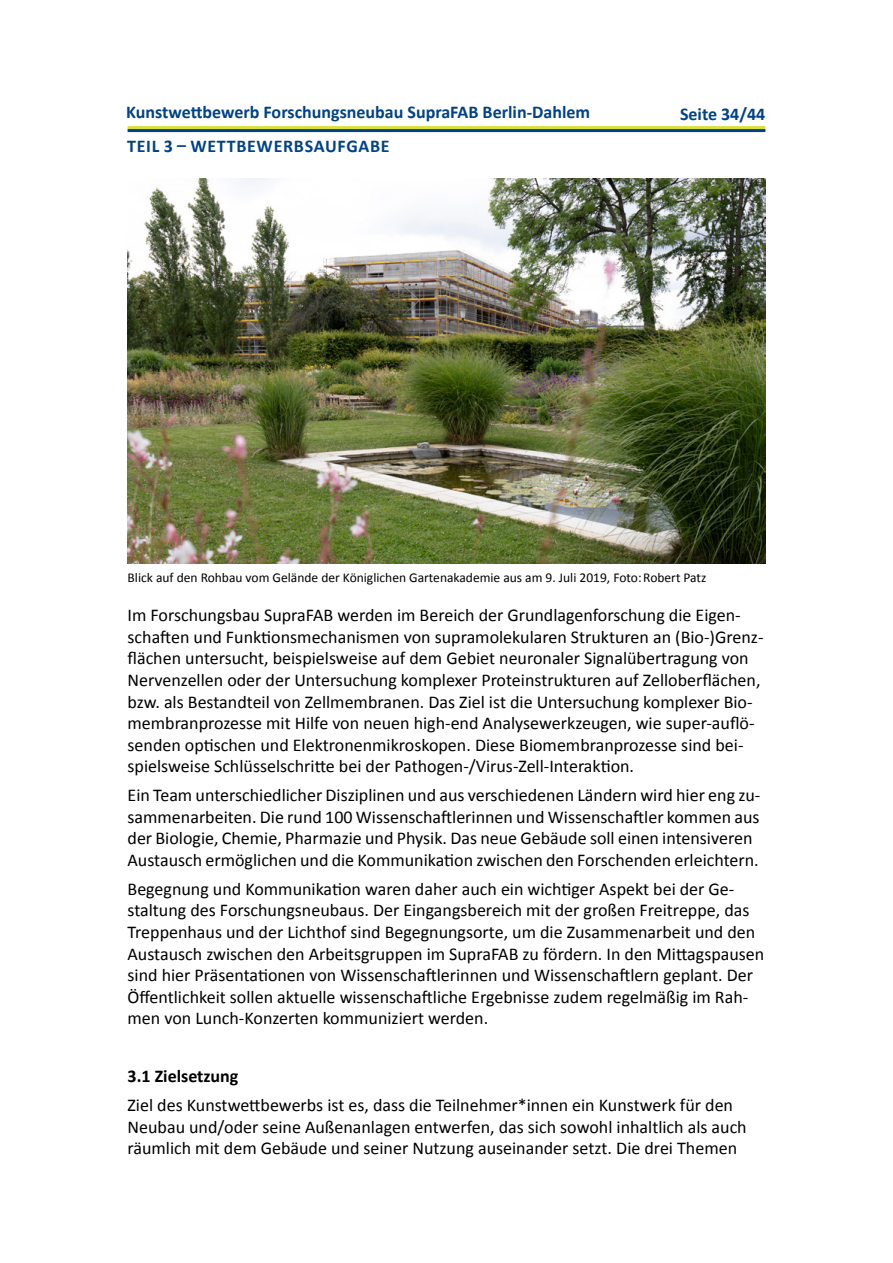
<style>
.page{position:relative;width:893px;height:1263px;background:#fff}
.page>*{position:absolute;margin:0;border:0;box-sizing:border-box;transform-origin:0 0}
.t1{font:18px/21.6px "Calibri";color:#000}
.t2{font:700 18px "Calibri";color:#004288}
.t3{font:700 18px "Calibri";letter-spacing:.04em;color:#004288}
.t4{font:700 18px "Calibri";color:#000}
.t5{font:13.5px "Calibri";color:#000}
</style>
<div class="page">
<hr style="left:128px;top:126px;width:637px;height:3px;background:#dae13c">
<hr style="left:128px;top:129px;width:637px;height:3px;background:#004288">
<img style="left:128px;top:179px;width:637px;height:384px">
<p class="t2" style="left:126px;top:101px;width:465px">Kunstwettbewerb Forschungsneubau SupraFAB Berlin-Dahlem</p>
<p class="t2" style="left:680px;top:103px;width:87px">Seite 34/44</p>
<p class="t3" style="left:127px;top:135px;width:264px">TEIL 3 – WETTBEWERBSAUFGABE</p>
<p class="t5" style="left:128px;top:569px;width:580px">Blick auf den Rohbau vom Gelände der Königlichen Gartenakademie aus am 9. Juli 2019, Foto:Robert Patz</p>
<p class="t1" style="left:128px;top:603px;width:637px">Im Forschungsbau SupraFAB werden im Bereich der Grundlagenforschung die Eigen&shy;schaften und Funktionsmechanismen von supramolekularen Strukturen an (Bio-)Grenz&shy;flächen untersucht, beispielsweise auf dem Gebiet neuronaler Signalübertragung von Nervenzellen oder der Untersuchung komplexer Proteinstrukturen auf Zelloberflächen, bzw. als Bestandteil von Zellmembranen. Das Ziel ist die Untersuchung komplexer Bio&shy;membranprozesse mit Hilfe von neuen high-end Analysewerkzeugen, wie super-auflö&shy;senden optischen und Elektronenmikroskopen. Diese Biomembranprozesse sind bei&shy;spielsweise Schlüsselschritte bei der Pathogen-/Virus-Zell-Interaktion.</p>
<p class="t1" style="left:128px;top:783px;width:634px">Ein Team unterschiedlicher Disziplinen und aus verschiedenen Ländern wird hier eng zu&shy;sammenarbeiten. Die rund 100 Wissenschaftlerinnen und Wissenschaftler kommen aus der Biologie, Chemie, Pharmazie und Physik. Das neue Gebäude soll einen intensiveren Austausch ermöglichen und die Kommunikation zwischen den Forschenden erleichtern.</p>
<p class="t1" style="left:128px;top:877px;width:638px">Begegnung und Kommunikation waren daher auch ein wichtiger Aspekt bei der Ge&shy;staltung des Forschungsneubaus. Der Eingangsbereich mit der großen Freitreppe, das Treppenhaus und der Lichthof sind Begegnungsorte, um die Zusammenarbeit und den Austausch zwischen den Arbeitsgruppen im SupraFAB zu fördern. In den Mittagspausen sind hier Präsentationen von Wissenschaftlerinnen und Wissenschaftlern geplant. Der Öffentlichkeit sollen aktuelle wissenschaftliche Ergebnisse zudem regelmäßig im Rah&shy;men von Lunch-Konzerten kommuniziert werden.</p>
<p class="t4" style="left:128px;top:1065px;width:112px">3.1 Zielsetzung</p>
<p class="t1" style="left:128px;top:1093px;width:621px">Ziel des Kunstwettbewerbs ist es, dass die Teilnehmer*innen ein Kunstwerk für den<br>Neubau und/oder seine Außenanlagen entwerfen, das sich sowohl inhaltlich als auch räumlich mit dem Gebäude und seiner Nutzung auseinander setzt. Die drei Themen</p>
</div>
